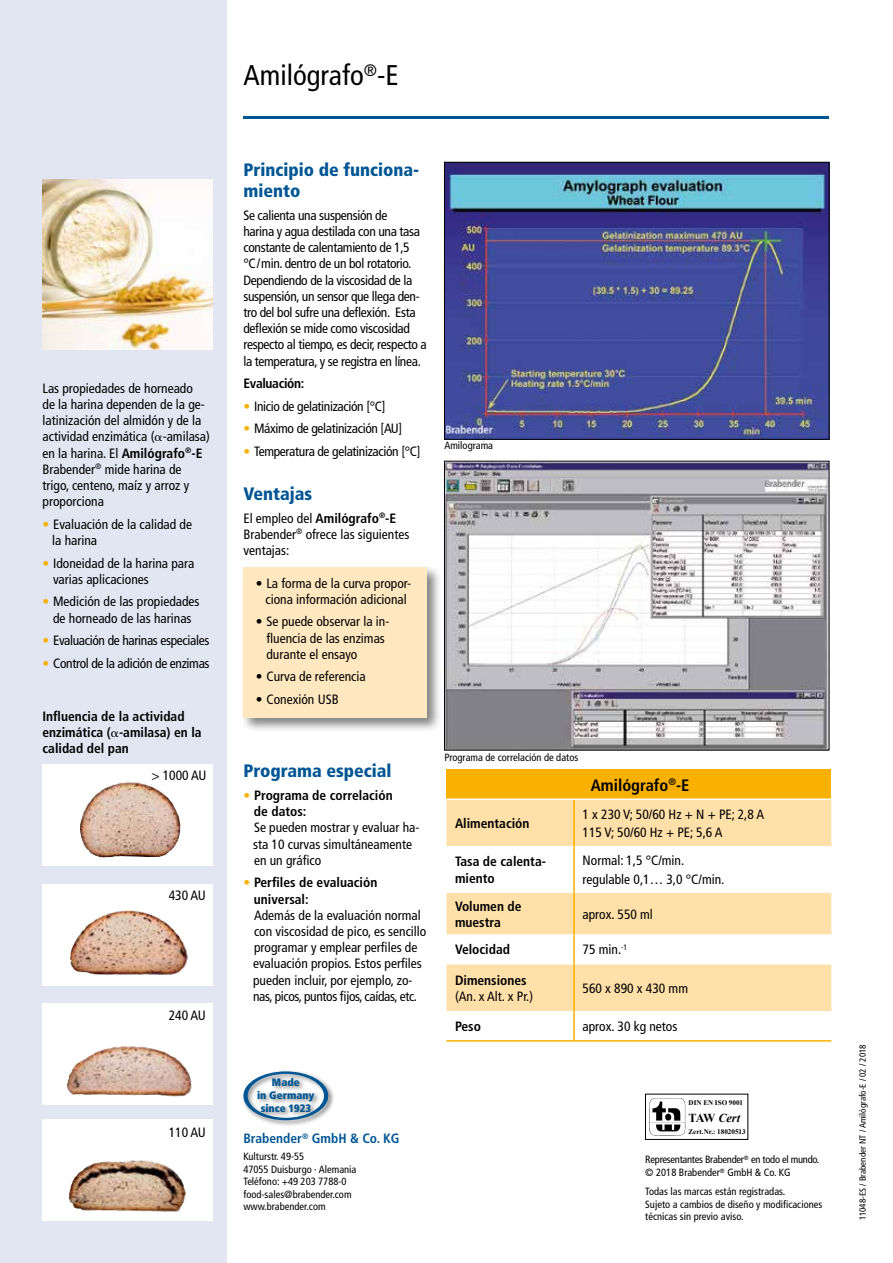
<style>
.page{position:relative;width:893px;height:1263px;background:#fff}
.page>*{position:absolute;margin:0;border:0;box-sizing:border-box;transform-origin:0 0}
.t1{font:condensed 28.5px "Frutiger LT Std";color:#000}
.t2{font:900 condensed 18px/21.6px "Frutiger LT Std";color:#005694}
.t3{font:700 condensed 16.5px "Frutiger LT Std";color:#000}
.t4{font:condensed 13.5px/16.2px "Frutiger LT Std";color:#000}
.t5{font:condensed 13.5px/16.2px "Frutiger LT Std";letter-spacing:-.025em;color:#000}
.t6{font:700 condensed 13.5px/16.2px "Frutiger LT Std";color:#000}
.t7{font:700 condensed 13.5px "Frutiger LT Std";color:#005694}
.t8{font:700 condensed 13.5px "Frutiger LT Std";letter-spacing:-.025em;color:#000}
.t9{font:italic 700 12.15px "Times New Roman";color:#000}
.t10{font:900 condensed 10.8px/12.9px "Frutiger LT Std";color:#005694;text-align:center}
.t11{font:condensed 10.5px/12.6px "Frutiger LT Std";color:#000}
.t12{font:condensed 10.5px/12.6px "Frutiger LT Std";letter-spacing:-.025em;color:#000}
.t13{font:condensed 9px "Frutiger LT Std";color:#000}
.t14{font:700 7.05px "Times New Roman";color:#000}
.s1{font-weight:700}
.s2{color:#f9b000}
.s3{font-weight:400;color:#f9b000}
.s4{font-style:normal}
</style>
<div class="page">
<div style="left:0;top:0;width:226px;height:1263px;background:#e1e6f2"></div>
<img style="left:43px;top:179px;width:170px;height:170px">
<hr style="left:243px;top:117px;width:586px;height:2px;background:#005694">
<img style="left:446px;top:463px;width:381px;height:285px">
<img style="left:446px;top:164px;width:381px;height:273px">
<div style="left:444px;top:162px;width:385px;height:277px;border:1px solid #000"></div>
<div style="left:240px;top:564px;width:202px;height:169px;background:#000;opacity:.5"></div>
<div style="left:243px;top:567px;width:184px;height:151px;background:#ffe8c0"></div>
<div style="left:446px;top:769px;width:385px;height:30px;background:#f9b000"></div>
<div style="left:446px;top:800px;width:385px;height:211px;background:#ffe0a9"></div>
<svg style="left:446px;top:846px;width:385px;height:118px"></svg>
<hr style="left:446px;top:798px;width:128px;height:2px;background:#fff">
<hr style="left:574px;top:798px;width:257px;height:2px;background:#fff">
<hr style="left:573px;top:800px;width:2px;height:46px;background:#f9b000">
<hr style="left:573px;top:846px;width:2px;height:47px;background:#f9b000">
<hr style="left:573px;top:893px;width:2px;height:41px;background:#f9b000">
<hr style="left:573px;top:934px;width:2px;height:30px;background:#f9b000">
<hr style="left:573px;top:964px;width:2px;height:47px;background:#f9b000">
<hr style="left:446px;top:1040px;width:128px;height:1px;background:#f9b000">
<hr style="left:573px;top:1011px;width:2px;height:29px;background:#f9b000">
<hr style="left:574px;top:1040px;width:257px;height:1px;background:#f9b000">
<div style="left:43px;top:764px;width:170px;height:101px;background:#fff"></div>
<img style="left:80px;top:782px;width:100px;height:75px">
<div style="left:43px;top:884px;width:170px;height:101px;background:#fff"></div>
<img style="left:70px;top:910px;width:118px;height:65px">
<div style="left:43px;top:1003px;width:170px;height:102px;background:#fff"></div>
<img style="left:67px;top:1046px;width:125px;height:50px">
<div style="left:43px;top:1119px;width:170px;height:101px;background:#fff"></div>
<img style="left:69px;top:1160px;width:117px;height:52px">
<div style="left:241px;top:1069px;width:94px;height:58px;background:#000;opacity:.5"></div>
<svg style="left:243px;top:1071px;width:85px;height:49px"></svg>
<svg style="left:649px;top:1098px;width:37px;height:38px"></svg>
<p class="t4" style="left:43px;top:380px;width:169px">Las propiedades de horneado<br>de la harina dependen de la ge&shy;latinización del almidón y de la actividad enzimática ( -amilasa) en la harina. El <span class="s1">Amilógrafo</span><sup>®</sup><span class="s1">-E<br></span>Brabender<sup>®</sup> mide harina de trigo, centeno, maíz y arroz y proporciona</p>
<p class="t4" style="left:52px;top:516px;width:141px;text-indent:-10px"><span class="s2">•</span> Evaluación de la calidad de la harina</p>
<p class="t4" style="left:53px;top:555px;width:143px;text-indent:-11px"><span class="s2">•</span> Idoneidad de la harina para varias aplicaciones</p>
<p class="t4" style="left:43px;top:594px;width:159px;text-align:center"><span class="s2">•</span> Medición de las propiedades de horneado de las harinas</p>
<p class="t5" style="left:43px;top:632px;width:168px"><span class="s2">•</span> Evaluación de harinas especiales</p>
<p class="t5" style="left:43px;top:655px;width:169px"><span class="s2">•</span> Control de la adición de enzimas</p>
<p class="t6" style="left:43px;top:708px;width:161px">Influencia de la actividad enzimática ( -amilasa) en la calidad del pan</p>
<p class="t4" style="left:151px;top:767px;width:56px">&gt; 1000 AU</p>
<p class="t4" style="left:169px;top:887px;width:39px">430 AU</p>
<p class="t4" style="left:169px;top:1007px;width:39px">240 AU</p>
<p class="t4" style="left:169px;top:1124px;width:39px">110 AU</p>
<h1 class="t1" style="left:243px;top:59px;width:157px">Amilógrafo<sup>®</sup>-E</h1>
<h2 class="t2" style="left:243px;top:159px;width:177px">Principio de funciona&shy;miento</h2>
<p class="t5" style="left:243px;top:207px;width:185px">Se calienta una suspensión de<br>harina y agua destilada con una tasa constante de calentamiento de 1,5 °C/min. dentro de un bol rotatorio.<br>Dependiendo de la viscosidad de la suspensión, un sensor que llega den&shy;tro del bol sufre una deflexión. Esta deflexión se mide como viscosidad respecto al tiempo, es decir, respecto a la temperatura, y se registra en línea.</p>
<p class="t8" style="left:243px;top:375px;width:62px">Evaluación:</p>
<p class="t5" style="left:243px;top:398px;width:144px"><span class="s2">•</span> Inicio de gelatinización [°C]</p>
<p class="t5" style="left:243px;top:421px;width:160px"><span class="s2">•</span> Máximo de gelatinización [AU]</p>
<p class="t5" style="left:243px;top:443px;width:179px"><span class="s2">•</span> Temperatura de gelatinización [°C]</p>
<h2 class="t2" style="left:243px;top:483px;width:70px">Ventajas</h2>
<p class="t4" style="left:243px;top:510px;width:167px">El empleo del <span class="s1">Amilógrafo</span><sup>®</sup><span class="s1">-E<br></span>Brabender<sup>®</sup> ofrece las siguientes ventajas:</p>
<p class="t4" style="left:256px;top:575px;width:157px;text-align:center">• La forma de la curva propor&shy;ciona información adicional</p>
<p class="t4" style="left:266px;top:614px;width:124px;text-indent:-11px">• Se puede observar la in&shy;fluencia de las enzimas durante el ensayo</p>
<p class="t4" style="left:256px;top:669px;width:111px">• Curva de referencia</p>
<p class="t4" style="left:256px;top:691px;width:84px">• Conexión USB</p>
<p class="t11" style="left:444px;top:439px;width:50px">Amilograma</p>
<h2 class="t2" style="left:243px;top:760px;width:150px">Programa especial</h2>
<p class="t6" style="left:254px;top:787px;width:140px;text-indent:-11px"><span class="s3">•</span> Programa de correlación de datos:</p>
<p class="t4" style="left:253px;top:820px;width:168px">Se pueden mostrar y evaluar ha&shy;sta 10 curvas simultáneamente en un gráfico</p>
<p class="t6" style="left:254px;top:874px;width:125px;text-indent:-11px"><span class="s3">•</span> Perfiles de evaluación universal:</p>
<p class="t4" style="left:253px;top:907px;width:175px">Además de la evaluación normal con viscosidad de pico, es sencillo programar y emplear perfiles de evaluación propios. Estos perfiles pueden incluir, por ejemplo, zo&shy;nas, picos, puntos fijos, caídas, etc.</p>
<p class="t11" style="left:444px;top:751px;width:135px">Programa de correlación de datos</p>
<p class="t3" style="left:591px;top:775px;width:100px">Amilógrafo<sup>®</sup>-E</p>
<p class="t6" style="left:455px;top:815px;width:76px">Alimentación</p>
<p class="t4" style="left:583px;top:805px;width:183px;line-height:18.3px">1 x 230 V; 50/60 Hz + N + PE; 2,8 A<br>115 V; 50/60 Hz + PE; 5,6 A</p>
<p class="t6" style="left:455px;top:854px;width:93px">Tasa de calenta&shy;miento</p>
<p class="t4" style="left:583px;top:851px;width:143px;line-height:18.3px">Normal: 1,5 °C/min. regulable 0,1… 3,0 °C/min.</p>
<p class="t6" style="left:455px;top:898px;width:68px">Volumen de muestra</p>
<p class="t4" style="left:583px;top:906px;width:72px">aprox. 550 ml</p>
<p class="t6" style="left:455px;top:942px;width:57px">Velocidad</p>
<p class="t4" style="left:583px;top:942px;width:46px">75 min.<sup>-1</sup></p>
<p class="t6" style="left:455px;top:972px;width:73px">Dimensiones</p>
<p class="t4" style="left:455px;top:988px;width:80px">(An. x Alt. x Pr.)</p>
<p class="t4" style="left:583px;top:980px;width:107px">560 x 890 x 430 mm</p>
<p class="t6" style="left:455px;top:1018px;width:28px">Peso</p>
<p class="t4" style="left:583px;top:1018px;width:96px">aprox. 30 kg netos</p>
<p class="t10" style="left:257px;top:1075px;width:59px">Made<br>in Germany since 1923</p>
<p class="t14" style="left:688px;top:1097px;width:56px">DIN EN ISO 9001</p>
<p class="t9" style="left:688px;top:1109px;width:53px"><span class="s4">TAW</span> Cert</p>
<p class="t14" style="left:688px;top:1126px;width:59px">Zert.Nr.: 18020513</p>
<p class="t7" style="left:243px;top:1130px;width:158px">Brabender<sup>®</sup> GmbH &amp; Co. KG</p>
<p class="t11" style="left:243px;top:1150px;width:115px">Kulturstr. 49-55<br>47055 Duisburgo · Alemania<br>Teléfono: +49 203 7788-0 food-sales@brabender.com www.brabender.com</p>
<p class="t12" style="left:645px;top:1153px;width:176px">Representantes Brabender<sup>®</sup> en todo el mundo. © 2018 Brabender<sup>®</sup> GmbH &amp; Co. KG</p>
<p class="t11" style="left:645px;top:1185px;width:179px">Todas las marcas están registradas.<br>Sujeto a cambios de diseño y modificaciones técnicas sin previo aviso.</p>
<p class="t13" style="left:857px;top:1220px;width:178px;rotate:-90deg">11048-ES / Brabender NT / Amilógrafo-E / 02 / 2018</p>
</div>
